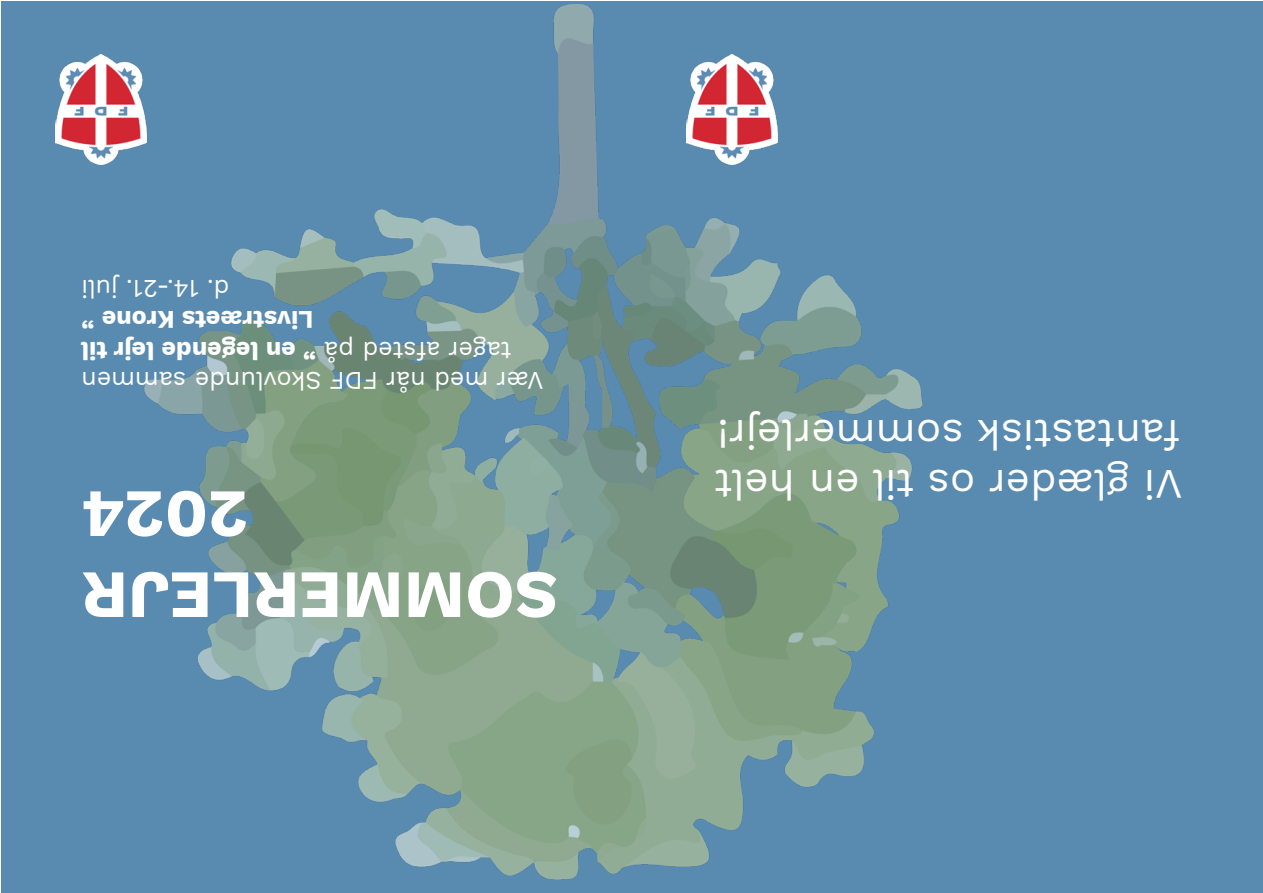
<style>
.page{position:relative;width:1263px;height:893px;background:#fff}
.page>*{position:absolute;margin:0;border:0;box-sizing:border-box;transform-origin:0 0}
.t1{font:700 67.5px/81px "Work Sans";color:#fff;text-align:right}
.t2{font:42px/50.4px "Work Sans";color:#fff}
.t3{font:25.5px/30.6px "Work Sans";color:#fff;text-align:right}
.s1{font-weight:700}
</style>
<div class="page">
<div style="left:2px;top:1px;width:1261px;height:891px;background:#598ab0"></div>
<img style="left:95px;top:4px;width:828px;height:876px">
<img style="left:55px;top:55px;width:91px;height:109px">
<img style="left:687px;top:55px;width:91px;height:109px">
<p class="t3" style="left:230px;top:303px;width:150px;rotate:-180deg">d. 14.-21. juli</p>
<p class="t3" style="left:543px;top:395px;width:464px;rotate:-180deg">Vær med når FDF Skovlunde sammen tager afsted på <span class="s1">” en legende lejr til<br>Livstræets Krone ”</span></p>
<p class="t1" style="left:558px;top:632px;width:478px;rotate:-180deg">SOMMERLEJR<br>2024</p>
<p class="t2" style="left:1182px;top:508px;width:469px;rotate:-180deg">Vi glæder os til en helt fantastisk sommerlejr!</p>
</div>
